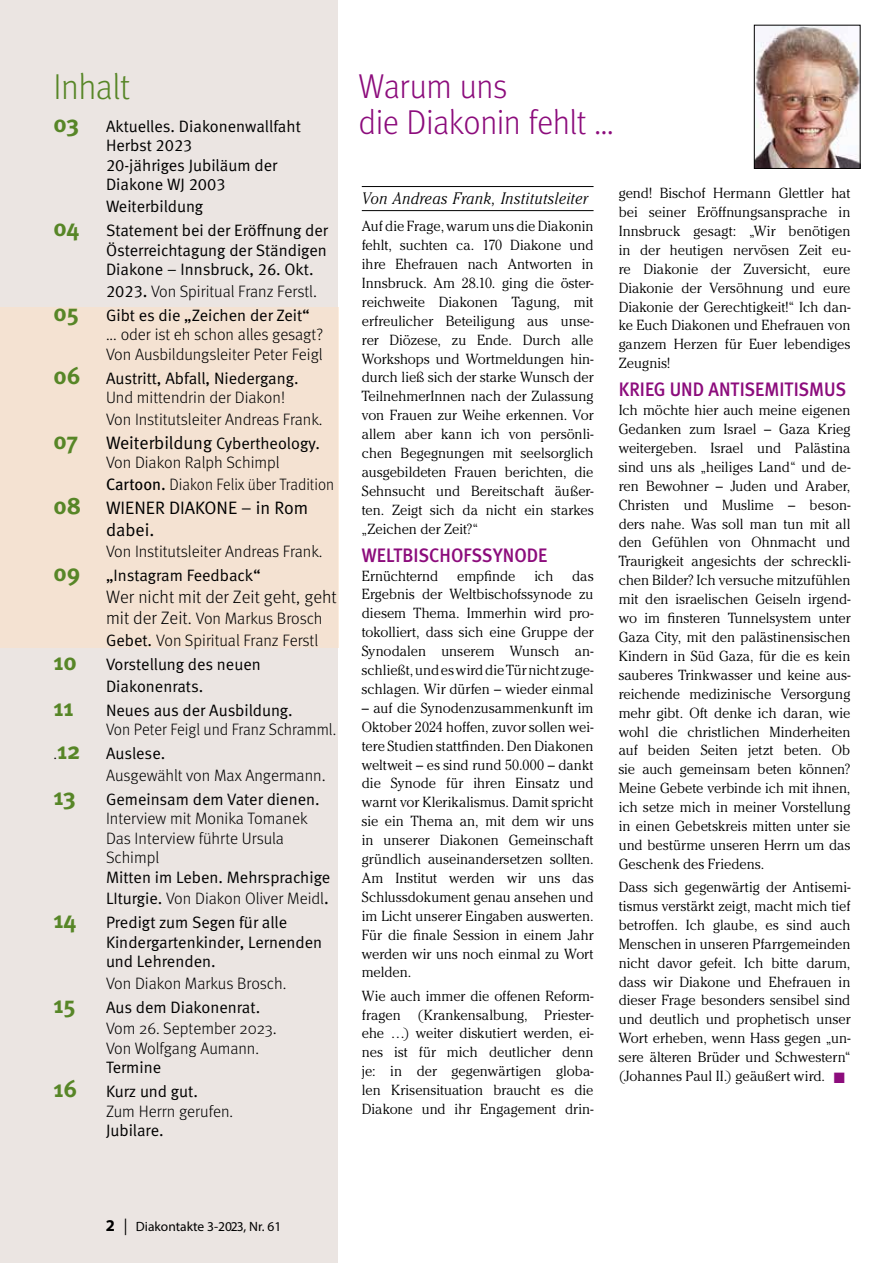
<style>
.page{position:relative;width:893px;height:1263px;background:#fff}
.page>*{position:absolute;margin:0;border:0;box-sizing:border-box;transform-origin:0 0}
.t1{font:300 36px "Meta OT";letter-spacing:-.015em;color:#578627;scale:.96 1}
.t2{font:300 34.5px/36px "Meta OT";letter-spacing:-.015em;color:#8c0c7c;scale:.96 1}
.t3{font:700 24px "Meta";color:#578627}
.t4{font:19.5px "Meta Medium LF";color:#8c0c7c;scale:.94 1}
.t5{font:18px/21.6px "Meta Normal";color:#000}
.t6{font:300 18px "Meta OT";color:#000}
.t7{font:16.5px/19.5px "Meta Normal LF";color:#000}
.t8{font:300 16.5px/19.5px "Meta OT";color:#000}
.t9{font:italic 300 16.5px "Cheltenham Std";letter-spacing:.04em;color:#000;scale:.91 1}
.t10{font:300 16.5px "Meta OT";color:#000;scale:.96 1}
.t11{font:300 14.55px/18.9px "Cheltenham Std";color:#000;text-align:justify}
.t12{font:13.5px "Myriad Pro";color:#000}
.s1{font-family:"Meta";font-weight:700;font-size:24px;color:#578627}
.s2{font-family:"Meta Normal LF";font-weight:400}
.s3{font-family:"Meta Book LF";font-weight:400}
.s4{font-size:18px}
.s5{font-family:"Meta Normal";font-size:18px}
.s6{font-family:"Meta OT";font-weight:300}
.s7{font-size:14.4px}
.s8{font-weight:700;font-size:16.5px}
.s9{font-family:"Minion Pro";font-size:16.5px}
</style>
<div class="page">
<div style="left:0;top:0;width:337px;height:1263px;background:#ebe5e2"></div>
<div style="left:0;top:307px;width:339px;height:340px;background:#f4e2d2"></div>
<img style="left:756px;top:27px;width:102px;height:140px">
<div style="left:754px;top:25px;width:106px;height:144px;border:1px solid #000"></div>
<hr style="left:362px;top:186px;width:232px;height:1px;background:#000">
<hr style="left:362px;top:210px;width:232px;height:1px;background:#000">
<h1 class="t1" style="left:54px;top:66px;width:81px">Inhalt</h1>
<p class="t7" style="left:106px;top:116px;width:196px;text-indent:-52px"><span class="s1">03</span> Aktuelles. Diakonenwallfaht<br>Herbst 2023<br>20-jähriges Jubiläum der<br>Diakone WJ 2003</p>
<p class="t7" style="left:54px;top:194px;width:276px;line-height:24px;text-indent:52px">Weiterbildung<br><span class="s1">04</span> Statement bei der Eröffnung der</p>
<p class="t7" style="left:106px;top:240px;width:222px">Österreichtagung der Ständigen<br>Diakone – Innsbruck, 26. Okt.</p>
<p class="t8" style="left:106px;top:281px;width:212px"><span class="s2">2023</span><span class="s3">.</span> Von Spiritual Franz Ferstl<span class="s4">.</span></p>
<p class="t7" style="left:54px;top:305px;width:258px"><span class="s1">05</span> Gibt es die „Zeichen der Zeit“</p>
<p class="t8" style="left:106px;top:325px;width:219px">... oder ist eh schon alles gesagt?<br>Von Ausbildungsleiter Peter Feigl</p>
<p class="t7" style="left:54px;top:368px;width:247px"><span class="s1">06</span> Austritt, Abfall, Niedergang.</p>
<p class="t8" style="left:106px;top:387px;width:218px;line-height:21.6px">Und mittendrin der Diakon!<br>Von Institutsleiter Andreas Frank.</p>
<p class="t7" style="left:54px;top:433px;width:268px"><span class="s1">07</span> <span class="s5">Weiterbildung</span> Cybertheology.</p>
<p class="t8" style="left:106px;top:452px;width:230px;line-height:21.6px">Von Diakon Ralph Schimpl<br><span class="s3">Cartoon.</span> Diakon Felix über Tradition</p>
<p class="t5" style="left:106px;top:497px;width:204px;text-indent:-52px"><span class="s1">08</span> WIENER DIAKONE – in Rom dabei.</p>
<p class="t8" style="left:106px;top:542px;width:218px">Von Institutsleiter Andreas Frank.</p>
<p class="t7" style="left:54px;top:565px;width:209px"><span class="s1">09</span> „Instagram Feedback“</p>
<p class="t6" style="left:106px;top:586px;width:232px">Wer nicht mit der Zeit geht, geht</p>
<p class="t8" style="left:106px;top:608px;width:218px;line-height:21.6px"><span class="s4">mit der Zeit.</span> Von Markus Brosch<br><span class="s2">Gebet.</span> Von Spiritual Franz Ferstl</p>
<p class="t7" style="left:54px;top:653px;width:209px;line-height:21.6px;text-align:center"><span class="s1">10</span> Vorstellung des neuen<br>Diakonenrats.</p>
<h3 class="t3" style="left:54px;top:693px;width:22px">11</h3>
<p class="t7" style="left:106px;top:700px;width:188px">Neues aus der Ausbildung.</p>
<p class="t10" style="left:106px;top:720px;width:241px">Von Peter Feigl und Franz Schramml.</p>
<p class="t7" style="left:54px;top:743px;width:113px"><span class="s6">.</span><span class="s1">12</span> Auslese.</p>
<p class="t8" style="left:106px;top:765px;width:221px">Ausgewählt von Max Angermann<span class="s4">.</span></p>
<h3 class="t3" style="left:54px;top:782px;width:24px">13</h3>
<p class="t7" style="left:106px;top:789px;width:215px">Gemeinsam dem Vater dienen.</p>
<p class="t8" style="left:106px;top:809px;width:203px">Interview mit Monika Tomanek<br>Das Interview führte Ursula<br>Schimpl</p>
<p class="t7" style="left:106px;top:867px;width:226px">Mitten im Leben. Mehrsprachige</p>
<p class="t8" style="left:106px;top:889px;width:224px"><span class="s2">LIturgie.</span> Von Diakon Oliver Meidl<span class="s3">.</span></p>
<p class="t7" style="left:106px;top:912px;width:218px;text-indent:-52px"><span class="s1">14</span> Predigt zum Segen für alle<br>Kindergartenkinder, Lernenden und Lehrenden.</p>
<p class="t8" style="left:106px;top:974px;width:182px">Von Diakon Markus Brosch.</p>
<h3 class="t3" style="left:54px;top:990px;width:24px">15</h3>
<p class="t7" style="left:106px;top:997px;width:156px">Aus dem Diakonenrat.</p>
<p class="t8" style="left:106px;top:1019px;width:172px">Vom 26. September 2023<span class="s4">.<br></span>Von Wolfgang Aumann.</p>
<p class="t7" style="left:54px;top:1055px;width:146px;line-height:24px;text-indent:52px">Termine<br><span class="s1">16</span> Kurz und gut.</p>
<p class="t8" style="left:106px;top:1102px;width:129px">Zum Herrn gerufen.</p>
<p class="t7" style="left:106px;top:1121px;width:59px">Jubilare.</p>
<h2 class="t2" style="left:359px;top:69px;width:267px">Warum uns<br>die Diakonin fehlt …</h2>
<p class="t9" style="left:362px;top:189px;width:250px">Von Andreas Frank, Institutsleiter</p>
<p class="t11" style="left:362px;top:217px;width:233px">Auf die Frage, warum uns die Diakonin fehlt, suchten ca. 170 Diakone und ihre Ehefrauen nach Antworten in Innsbruck. Am 28.10. ging die öster&shy;reichweite Diakonen Tagung, mit erfreulicher Beteiligung aus unse&shy;rer Diözese, zu Ende. Durch alle Workshops und Wortmeldungen hin&shy;durch ließ sich der starke Wunsch der TeilnehmerInnen nach der Zulassung von Frauen zur Weihe erkennen. Vor allem aber kann ich von persönli&shy;chen Begegnungen mit seelsorglich ausgebildeten Frauen berichten, die Sehnsucht und Bereitschaft äußer&shy;ten. Zeigt sich da nicht ein starkes „Zeichen der Zeit?“</p>
<h3 class="t4" style="left:362px;top:544px;width:199px">WELTBISCHOFSSYNODE</h3>
<p class="t11" style="left:362px;top:566px;width:78px">Ernüchternd</p>
<p class="t11" style="left:457px;top:566px;width:60px">empfinde</p>
<p class="t11" style="left:534px;top:566px;width:21px">ich</p>
<p class="t11" style="left:362px;top:566px;width:233px;text-indent:210px">das Ergebnis der Weltbischofssynode zu diesem Thema. Immerhin wird pro&shy;tokolliert, dass sich eine Gruppe der Synodalen unserem Wunsch an&shy;schließt, und es wird die Tür nicht zuge&shy;schlagen. Wir dürfen – wieder einmal</p>
<p class="t11" style="left:362px;top:698px;width:233px">– auf die Synodenzusammenkunft im Oktober 2024 hoffen, zuvor sollen wei&shy;tere Studien stattfinden. Den Diakonen weltweit – es sind rund 50.000 – dankt die Synode für ihren Einsatz und warnt vor Klerikalismus. Damit spricht sie ein Thema an, mit dem wir uns in unserer Diakonen Gemeinschaft gründlich auseinandersetzen sollten.<br>Am Institut werden wir uns das Schlussdokument genau ansehen und im Licht unserer Eingaben auswerten.<br>Für die finale Session in einem Jahr werden wir uns noch einmal zu Wort melden.</p>
<p class="t11" style="left:362px;top:986px;width:233px">Wie auch immer die offenen Reform&shy;fragen (Krankensalbung, Priester&shy;ehe …) weiter diskutiert werden, ei&shy;nes ist für mich deutlicher denn je: in der gegenwärtigen globa&shy;len Krisensituation braucht es die Diakone und ihr Engagement drin-</p>
<p class="t11" style="left:619px;top:184px;width:233px">gend! Bischof Hermann Glettler hat bei seiner Eröffnungsansprache in Innsbruck gesagt: „Wir benötigen in der heutigen nervösen Zeit eu&shy;re Diakonie der Zuversicht, eure Diakonie der Versöhnung und eure Diakonie der Gerechtigkeit!“ Ich dan&shy;ke Euch Diakonen und Ehefrauen von ganzem Herzen für Euer lebendiges Zeugnis!</p>
<h3 class="t4" style="left:619px;top:378px;width:243px">KRIEG UND ANTISEMITISMUS</h3>
<p class="t11" style="left:619px;top:401px;width:233px">Ich möchte hier auch meine eigenen Gedanken zum Israel – Gaza Krieg weitergeben. Israel und Palästina sind uns als „heiliges Land“ und de&shy;ren Bewohner – Juden und Araber, Christen und Muslime – beson&shy;ders nahe. Was soll man tun mit all den Gefühlen von Ohnmacht und Traurigkeit angesichts der schreckli&shy;chen Bilder? Ich versuche mitzufühlen mit den israelischen Geiseln irgend&shy;wo im finsteren Tunnelsystem unter Gaza City, mit den palästinensischen Kindern in Süd Gaza, für die es kein sauberes Trinkwasser und keine aus&shy;reichende medizinische Versorgung mehr gibt. Oft denke ich daran, wie wohl die christlichen Minderheiten auf beiden Seiten jetzt beten. Ob sie auch gemeinsam beten können?<br>Meine Gebete verbinde ich mit ihnen, ich setze mich in meiner Vorstellung in einen Gebetskreis mitten unter sie und bestürme unseren Herrn um das Geschenk des Friedens.</p>
<p class="t11" style="left:619px;top:877px;width:233px">Dass sich gegenwärtig der Antisemi&shy;tismus verstärkt zeigt, macht mich tief betroffen. Ich glaube, es sind auch Menschen in unseren Pfarrgemeinden nicht davor gefeit. Ich bitte darum, dass wir Diakone und Ehefrauen in dieser Frage besonders sensibel sind und deutlich und prophetisch unser Wort erheben, wenn Hass gegen „un&shy;sere älteren Brüder und Schwestern“ (Johannes Paul II.) <span class="s7">geäußert wird.</span></p>
<p class="t12" style="left:106px;top:1218px;width:177px"><span class="s8">2</span> <span class="s9">|</span> Diakontakte 3-2023, Nr. 61</p>
</div>
